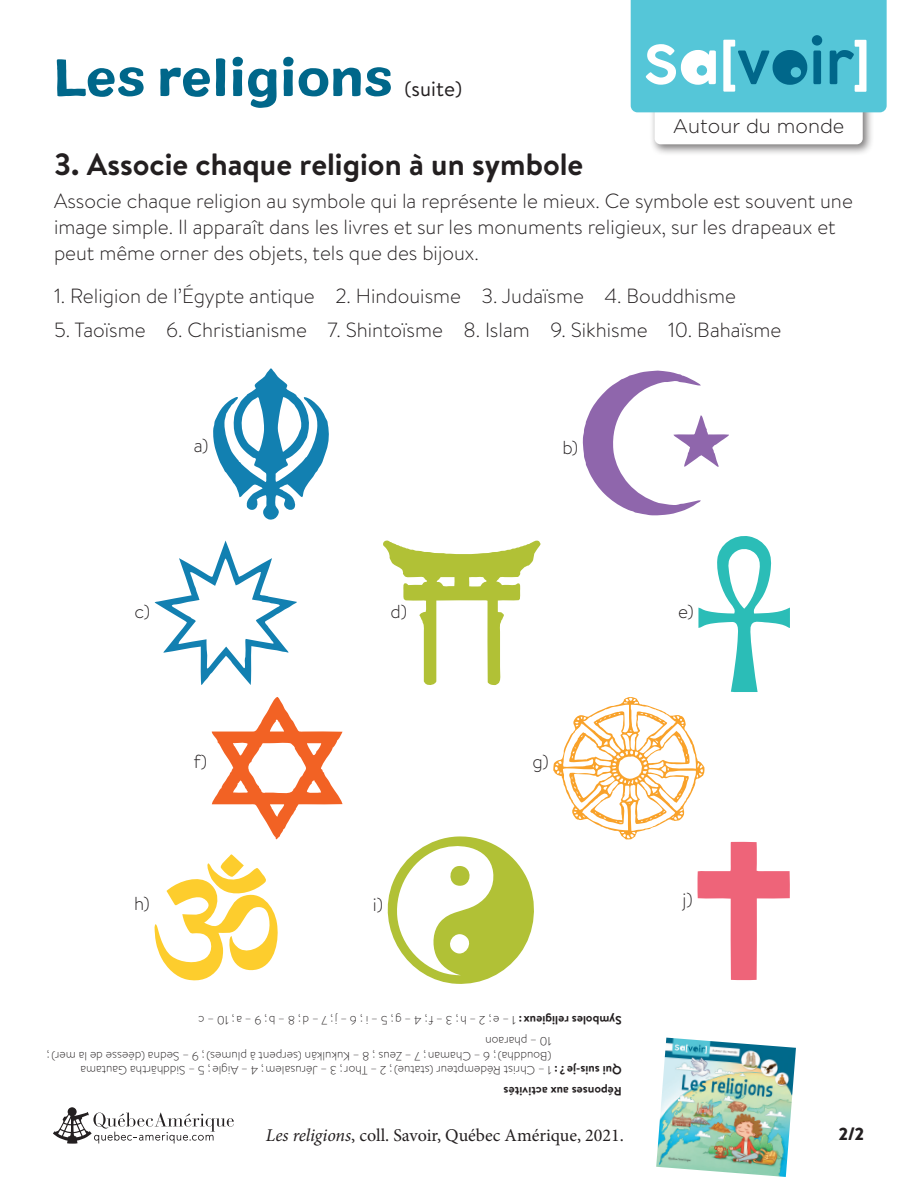
<style>
.page{position:relative;width:918px;height:1188px;background:#fff}
.page>*{position:absolute;margin:0;border:0;box-sizing:border-box;transform-origin:0 0}
.Titre_01{font:52.5px "Colby St Bld";color:#00678a}
.Sous-Titre_01{font:700 30.75px "Brandon Text Office";color:#231f20}
.Titre_01-2{font:21px "Brandon Text Office";color:#231f20}
.Mini_-_Texte_courant{font:300 20.55px/25.7px "Brandon Text";color:#231f20}
.t1{font:300 19.65px "Gotham";color:#231f20}
.Légende_carte{font:300 18.75px "Brandon Text";color:#231f20}
.t2{font:18px "Minion Pro";color:#231f20}
.t3{font:900 18px "Brandon Grotesque";color:#231f20}
.Terminologie_-_Align{font:300 12px/14.4px "Brandon Text";color:#231f20}
.Terminologie_-_Titre{font:700 12px "Brandon Text Office";color:#231f20}
.s1{font-family:"Brandon Text Office";font-weight:700}
.s2{font-style:italic}
</style>
<div class="page">
<img style="left:656px;top:1038px;width:140px;height:139px">
<svg style="left:53px;top:1107px;width:181px;height:37px"></svg>
<div style="left:650px;top:86px;width:224px;height:70px;background:#231f20;opacity:.6"></div>
<svg style="left:631px;top:0;width:256px;height:144px"></svg>
<svg style="left:213px;top:368px;width:116px;height:152px"></svg>
<svg style="left:582px;top:370px;width:147px;height:146px"></svg>
<svg style="left:155px;top:541px;width:142px;height:144px"></svg>
<svg style="left:212px;top:697px;width:131px;height:143px"></svg>
<svg style="left:154px;top:854px;width:124px;height:127px"></svg>
<svg style="left:387px;top:836px;width:147px;height:148px"></svg>
<svg style="left:553px;top:536px;width:237px;height:444px"></svg>
<svg style="left:383px;top:540px;width:158px;height:146px"></svg>
<p class="Titre_01" style="left:54px;top:44px;width:340px">Les religions</p>
<p class="Titre_01-2" style="left:405px;top:74px;width:59px">(suite)</p>
<p class="t1" style="left:673px;top:114px;width:173px">Autour du monde</p>
<p class="Sous-Titre_01" style="left:54px;top:143px;width:531px">3. Associe chaque religion à un symbole</p>
<p class="Mini_-_Texte_courant" style="left:54px;top:188px;width:800px">Associe chaque religion au symbole qui la représente le mieux. Ce symbole est souvent une image simple. Il apparaît dans les livres et sur les monuments religieux, sur les drapeaux et peut même orner des objets, tels que des bijoux.</p>
<p class="Mini_-_Texte_courant" style="left:54px;top:283px;width:683px">1. Religion de l’Égypte antique 2. Hindouisme 3. Judaïsme 4. Bouddhisme</p>
<p class="Mini_-_Texte_courant" style="left:54px;top:316px;width:729px">5. Taoïsme 6. Christianisme 7. Shintoïsme 8. Islam 9. Sikhisme 10. Bahaïsme</p>
<p class="Légende_carte" style="left:194px;top:433px;width:16px">a)</p>
<p class="Légende_carte" style="left:562px;top:435px;width:17px">b)</p>
<p class="Légende_carte" style="left:390px;top:599px;width:18px">d)</p>
<p class="Légende_carte" style="left:134px;top:599px;width:17px">c)</p>
<p class="Légende_carte" style="left:678px;top:599px;width:17px">e)</p>
<p class="Légende_carte" style="left:194px;top:749px;width:15px">f)</p>
<p class="Légende_carte" style="left:533px;top:748px;width:18px">g)</p>
<p class="Légende_carte" style="left:134px;top:891px;width:17px">h)</p>
<p class="Légende_carte" style="left:373px;top:892px;width:12px">i)</p>
<p class="Légende_carte" style="left:683px;top:886px;width:12px">j)</p>
<p class="Terminologie_-_Align" style="left:622px;top:1027px;width:425px;rotate:-180deg"><span class="s1">Symboles religieux:</span> 1 – e ; 2 – h; 3 – f ; 4 – g ; 5 – i ; 6 – j ; 7 – d ; 8 – b ; 9 – a ; 10 – c</p>
<p class="Terminologie_-_Align" style="left:552px;top:1078px;width:507px;text-indent:-70px;rotate:-180deg"><span class="s1">Qui suis-je? :</span> 1 – Christ Rédempteur (statue) ; 2 – Thor; 3 – Jérusalem ; 4 – Aigle ; 5 – Siddhārtha Gautama (Bouddha); 6 – Chaman ; 7 – Zeus ; 8 – Kukulkán (serpent à plumes) ; 9 – Sedna (déesse de la mer) ;<br>10 – pharaon</p>
<p class="Terminologie_-_Titre" style="left:622px;top:1100px;width:120px;rotate:-180deg">Réponses aux activités</p>
<p class="t2" style="left:266px;top:1123px;width:360px"><span class="s2">Les religions</span>, coll. Savoir, Québec Amérique, 2021.</p>
<p class="t3" style="left:839px;top:1121px;width:27px">2/2</p>
</div>
